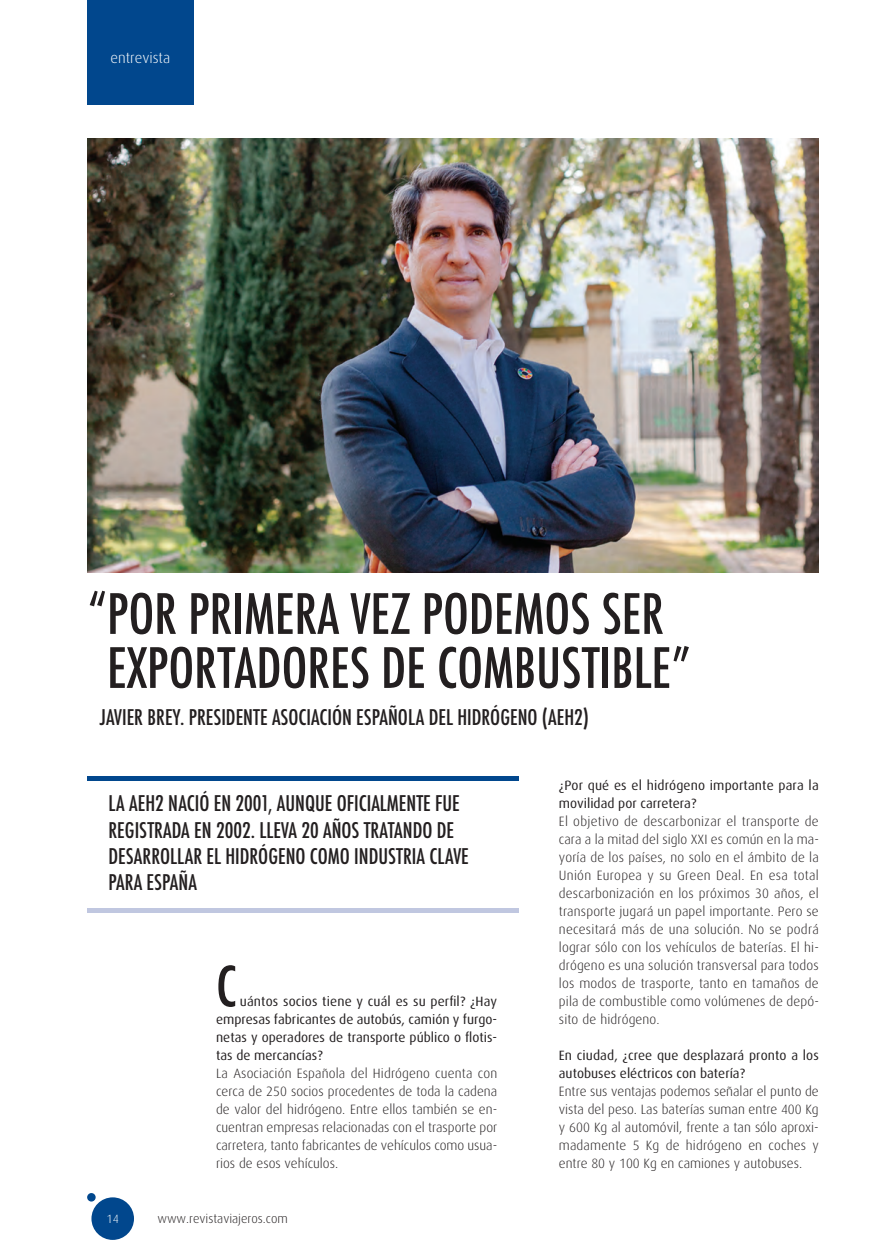
<style>
.page{position:relative;width:889px;height:1259px;background:#fff}
.page>*{position:absolute;margin:0;border:0;box-sizing:border-box;transform-origin:0 0}
.t1{font:500 condensed 54px/54px "Futura";color:#231f20}
.t2{font:500 condensed 21px/26.2px "Futura";color:#231f20}
.t3{font:300 15px "Dax";color:#fff}
.t4{font:300 13.5px/18px "Dax";letter-spacing:.01em;color:#231f20}
.t5{font:300 12.75px "Dax";color:#231f20}
.t6{font:300 12px "Dax";color:#fff}
.s1{color:#fff}
.s2{font-weight:400}
</style>
<div class="page">
<img style="left:87px;top:138px;width:732px;height:434px">
<div style="left:87px;top:0;width:106px;height:104px;background:#01478d"></div>
<div style="left:91px;top:1197px;width:43px;height:43px;background:#01478d;border-radius:50%"></div>
<div style="left:87px;top:1193px;width:9px;height:8px;background:#01478d;border-radius:50%"></div>
<hr style="left:87px;top:776px;width:431px;height:4px;background:#01478d">
<hr style="left:87px;top:908px;width:431px;height:4px;background:#c0c7e0">
<p class="t3" style="left:110px;top:51px;width:61px">entrevista</p>
<p class="t1" style="left:87px;top:588px;width:605px">“POR PRIMERA VEZ PODEMOS SER <span class="s1">“</span>EXPORTADORES DE COMBUSTIBLE”</p>
<p class="t2" style="left:100px;top:704px;width:490px">JAVIER BREY. PRESIDENTE ASOCIACIÓN ESPAÑOLA DEL HIDRÓGENO (AEH2)</p>
<p class="t2" style="left:108px;top:791px;width:362px">LA AEH2 NACIÓ EN 2001, AUNQUE OFICIALMENTE FUE REGISTRADA EN 2002. LLEVA 20 AÑOS TRATANDO DE DESARROLLAR EL HIDRÓGENO COMO INDUSTRIA CLAVE PARA ESPAÑA</p>
<p class="t4" style="left:559px;top:777px;width:261px"><span class="s2">¿Por qué es el hidrógeno importante para la movilidad por carretera?<br></span>El objetivo de descarbonizar el transporte de cara a la mitad del siglo XXI es común en la ma&shy;yoría de los países, no solo en el ámbito de la Unión Europea y su Green Deal. En esa total descarbonización en los próximos 30 años, el transporte jugará un papel importante. Pero se necesitará más de una solución. No se podrá lograr sólo con los vehículos de baterías. El hi&shy;drógeno es una solución transversal para todos los modos de trasporte, tanto en tamaños de pila de combustible como volúmenes de depó&shy;sito de hidrógeno.</p>
<p class="t4" style="left:559px;top:1047px;width:261px"><span class="s2">En ciudad, ¿cree que desplazará pronto a los autobuses eléctricos con batería?<br></span>Entre sus ventajas podemos señalar el punto de vista del peso. Las baterías suman entre 400 Kg y 600 Kg al automóvil, frente a tan sólo aproxi&shy;madamente 5 Kg de hidrógeno en coches y entre 80 y 100 Kg en camiones y autobuses.</p>
<p class="t1" style="left:216px;top:961px;width:22px">C</p>
<p class="t4" style="left:216px;top:993px;width:283px;text-indent:24px"><span class="s2">uántos socios tiene y cuál es su perfil? ¿Hay empresas fabricantes de autobús, camión y furgo&shy;netas y operadores de transporte público o flotis&shy;tas de mercancías?<br></span>La Asociación Española del Hidrógeno cuenta con cerca de 250 socios procedentes de toda la cadena de valor del hidrógeno. Entre ellos también se en&shy;cuentran empresas relacionadas con el trasporte por carretera, tanto fabricantes de vehículos como usua&shy;rios de esos vehículos.</p>
<p class="t6" style="left:107px;top:1213px;width:14px">14</p>
<p class="t5" style="left:157px;top:1212px;width:132px">www.revistaviajeros.com</p>
</div>
